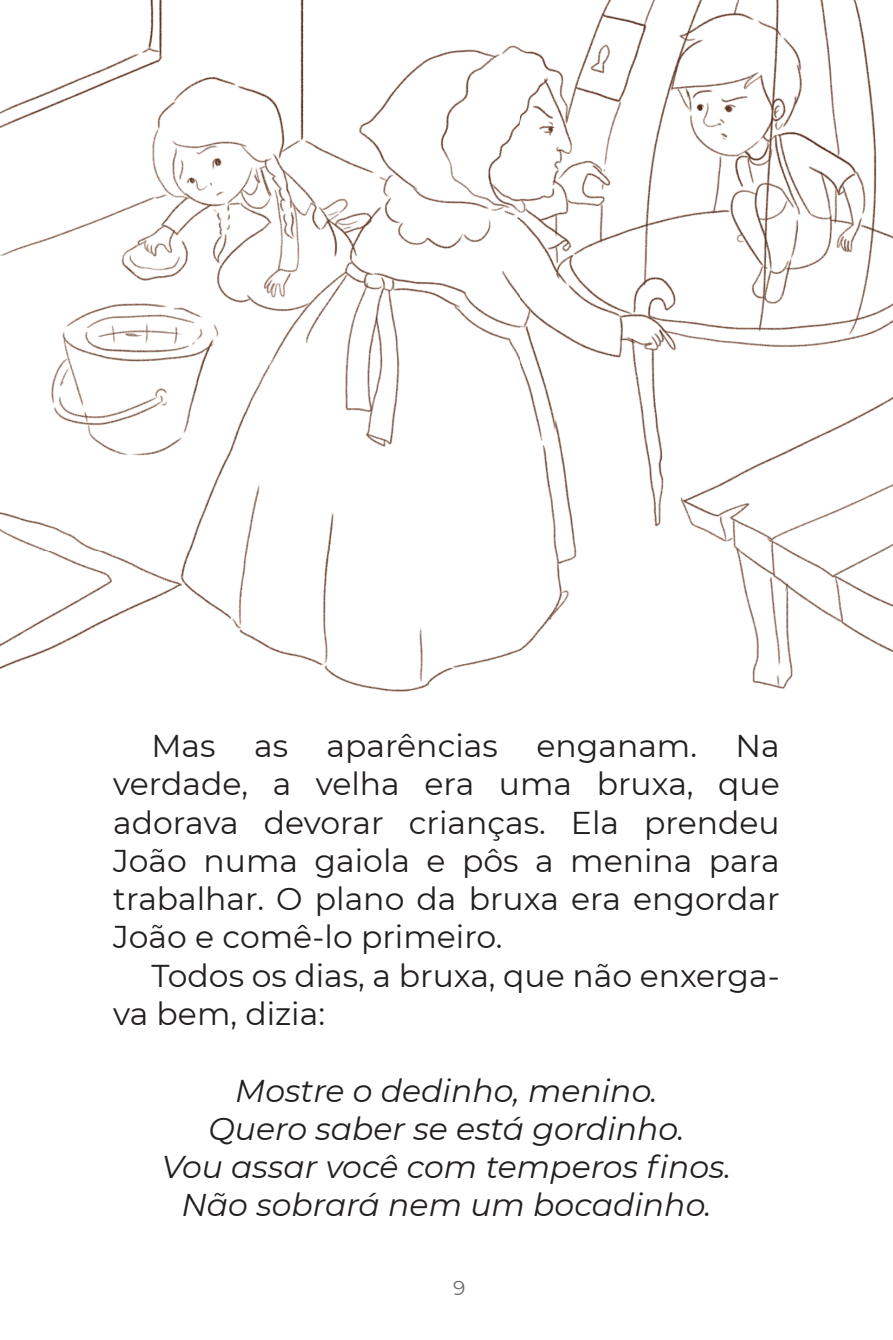
<style>
.page{position:relative;width:893px;height:1340px;background:#fff}
.page>*{position:absolute;margin:0;border:0;box-sizing:border-box;transform-origin:0 0}
.t1{font:31.5px/38.2px "Montserrat";color:#231f20;text-align:justify}
.t2{font:italic 31.5px/38.2px "Montserrat";color:#231f20;text-align:center}
.t3{font:20.25px "Montserrat";color:#6c6d70}
</style>
<div class="page">
<img style="left:0;top:0;width:520px;height:692px">
<img style="left:520px;top:0;width:373px;height:689px">
<p class="t1" style="left:113px;top:725px;width:668px;text-indent:38px">Mas as aparências enganam. Na verdade, a velha era uma bruxa, que adorava devorar crianças. Ela prendeu João numa gaiola e pôs a menina para trabalhar. O plano da bruxa era engordar João e comê-lo primeiro.</p>
<p class="t1" style="left:113px;top:955px;width:668px;text-indent:38px">Todos os dias, a bruxa, que não enxerga&shy;va bem, dizia:</p>
<p class="t2" style="left:162px;top:1070px;width:571px">Mostre o dedinho, menino.<br>Quero saber se está gordinho.<br>Vou assar você com temperos finos.<br>Não sobrará nem um bocadinho.</p>
<p class="t3" style="left:453px;top:1273px;width:14px">9</p>
</div>
